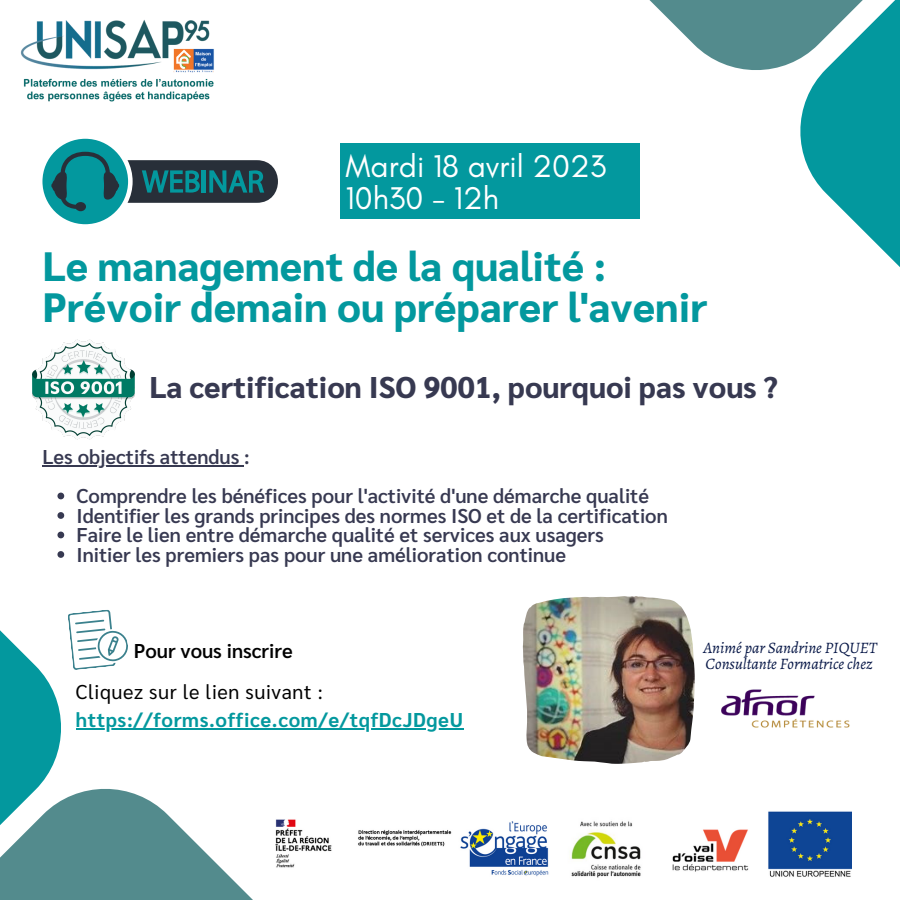
<style>
.page{position:relative;width:900px;height:900px;background:#fff}
.page>*{position:absolute;margin:0;border:0;box-sizing:border-box;transform-origin:0 0}
.t1{font:800 41px/40.5px "Sarabun";color:#03989e}
.t2{font:32px/31.5px "Glacial Indifference";color:#fff}
.t3{font:800 30px "Sarabun";color:#373951}
.t4{font:600 20px/19.5px "Sarabun";color:#373951}
.t5{font:700 20px "Sarabun";letter-spacing:.03em;color:#03989e}
.t6{font:20px "Sarabun";letter-spacing:.03em;color:#000}
.t7{font:600 20px "Sarabun";color:#000}
.t8{font:italic 16px/15.8px "Alegreya";color:#061646}
</style>
<div class="page">
<svg style="left:649px;top:0;width:251px;height:267px"></svg>
<img style="left:20px;top:20px;width:194px;height:82px">
<svg style="left:0;top:792px;width:276px;height:108px;fill:#538b8d"></svg>
<img style="left:276px;top:811px;width:576px;height:67px">
<img style="left:523px;top:596px;width:172px;height:168px">
<div style="left:42px;top:139px;width:86px;height:85px;background:#03989e;border-radius:50%"></div>
<svg style="left:128px;top:160px;width:150px;height:43px;background:#2b515a"></svg>
<svg style="left:51px;top:152px;width:68px;height:59px"></svg>
<div style="left:341px;top:143px;width:299px;height:76px;background:#03989e"></div>
<img style="left:33px;top:339px;width:101px;height:101px">
<svg style="left:0;top:610px;width:129px;height:271px"></svg>
<img style="left:722px;top:689px;width:128px;height:39px">
<svg style="left:57px;top:493px;width:7px;height:6px"></svg>
<svg style="left:57px;top:512px;width:7px;height:7px"></svg>
<svg style="left:57px;top:532px;width:7px;height:6px"></svg>
<svg style="left:57px;top:551px;width:7px;height:7px"></svg>
<hr style="left:42px;top:466px;width:202px;height:1px;background:#373951">
<hr style="left:76px;top:728px;width:388px;height:2px;background:#03989e">
<h2 class="t2" style="left:346px;top:150px;width:262px">Mardi 18 avril 2023<br>10h30 - 12h</h2>
<h1 class="t1" style="left:42px;top:244px;width:666px">Le management de la qualité :<br>Prévoir demain ou préparer l'avenir</h1>
<h3 class="t3" style="left:149px;top:366px;width:630px">La certification ISO 9001, pourquoi pas vous ?</h3>
<p class="t4" style="left:42px;top:446px;width:209px">Les objectifs attendus :</p>
<p class="t4" style="left:76px;top:485px;width:593px">Comprendre les bénéfices pour l'activité d'une démarche qualité Identifier les grands principes des normes ISO et de la certification Faire le lien entre démarche qualité et services aux usagers<br>Initier les premiers pas pour une amélioration continue</p>
<p class="t7" style="left:134px;top:637px;width:160px">Pour vous inscrire</p>
<p class="t6" style="left:76px;top:678px;width:249px">Cliquez sur le lien suivant :</p>
<p class="t5" style="left:76px;top:705px;width:389px">https://forms.office.com/e/tqfDcJDgeU</p>
<p class="t8" style="left:703px;top:640px;width:175px">Animé par Sandrine PIQUET<br>Consultante Formatrice chez</p>
</div>
